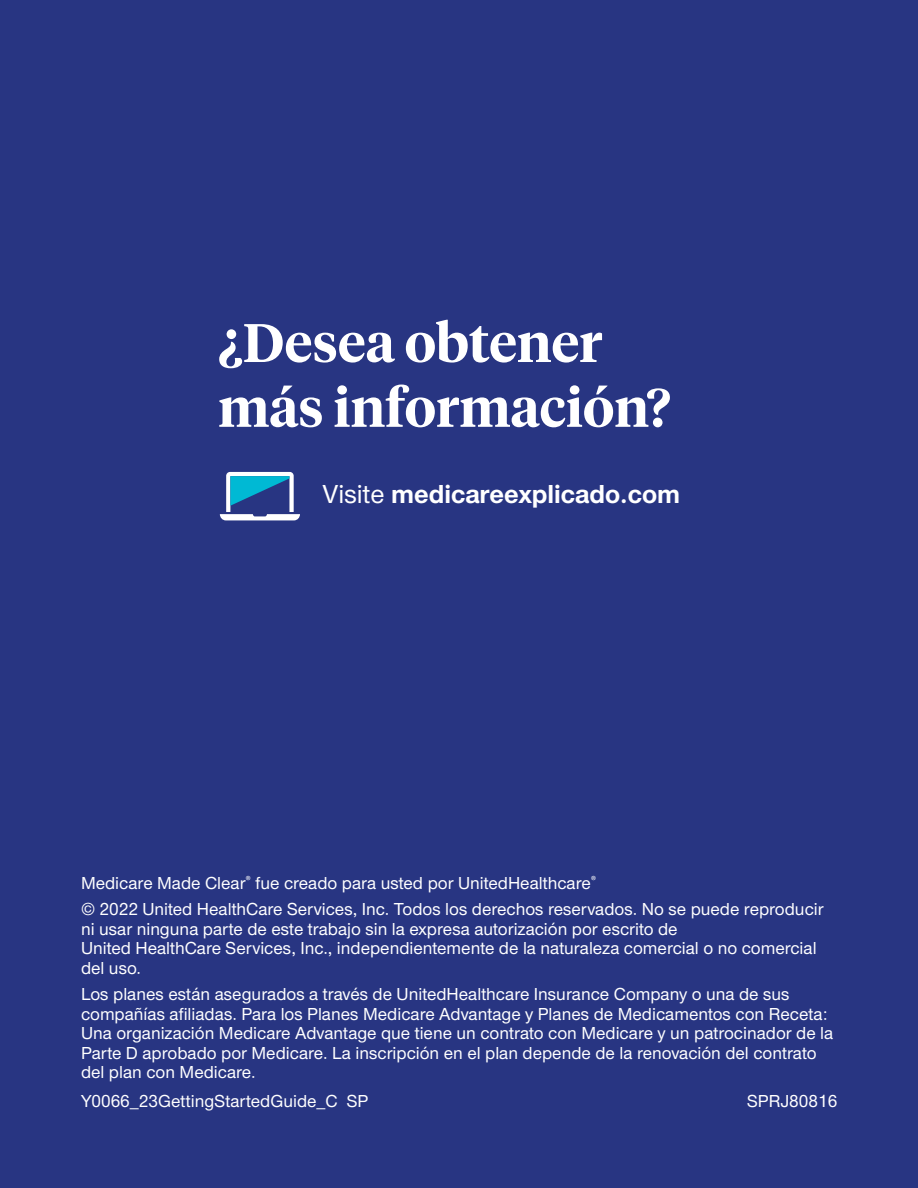
<style>
.page{position:relative;width:918px;height:1188px;background:#283582}
.page>*{position:absolute;margin:0;border:0;box-sizing:border-box;transform-origin:0 0}
.t1{font:600 54px/64.8px "UHC Serif Headline";color:#fff}
.t2{font:700 27px "UHC Sans";color:#fff}
.t3{font:500 18px/19.5px "UHC Sans";color:#fff}
.s1{font-weight:500}
</style>
<div class="page">
<svg style="left:220px;top:472px;width:80px;height:48px"></svg>
<p class="t1" style="left:218px;top:308px;width:454px">¿Desea obtener más información?</p>
<p class="t2" style="left:323px;top:476px;width:359px"><span class="s1">Visite</span> medicareexplicado.com</p>
<p class="t3" style="left:81px;top:873px;width:517px">Medicare Made Clear<sup>®</sup> fue creado para usted por UnitedHealthcare<sup>®</sup></p>
<p class="t3" style="left:81px;top:899px;width:744px">© 2022 United HealthCare Services, Inc. Todos los derechos reservados. No se puede reproducir ni usar ninguna parte de este trabajo sin la expresa autorización por escrito de<br>United HealthCare Services, Inc., independientemente de la naturaleza comercial o no comercial del uso.</p>
<p class="t3" style="left:81px;top:984px;width:754px">Los planes están asegurados a través de UnitedHealthcare Insurance Company o una de sus compañías afiliadas. Para los Planes Medicare Advantage y Planes de Medicamentos con Receta:<br>Una organización Medicare Advantage que tiene un contrato con Medicare y un patrocinador de la Parte D aprobado por Medicare. La inscripción en el plan depende de la renovación del contrato del plan con Medicare.</p>
<p class="t3" style="left:81px;top:1090px;width:289px">Y0066_23GettingStartedGuide_C SP</p>
<p class="t3" style="left:747px;top:1090px;width:92px">SPRJ80816</p>
</div>
